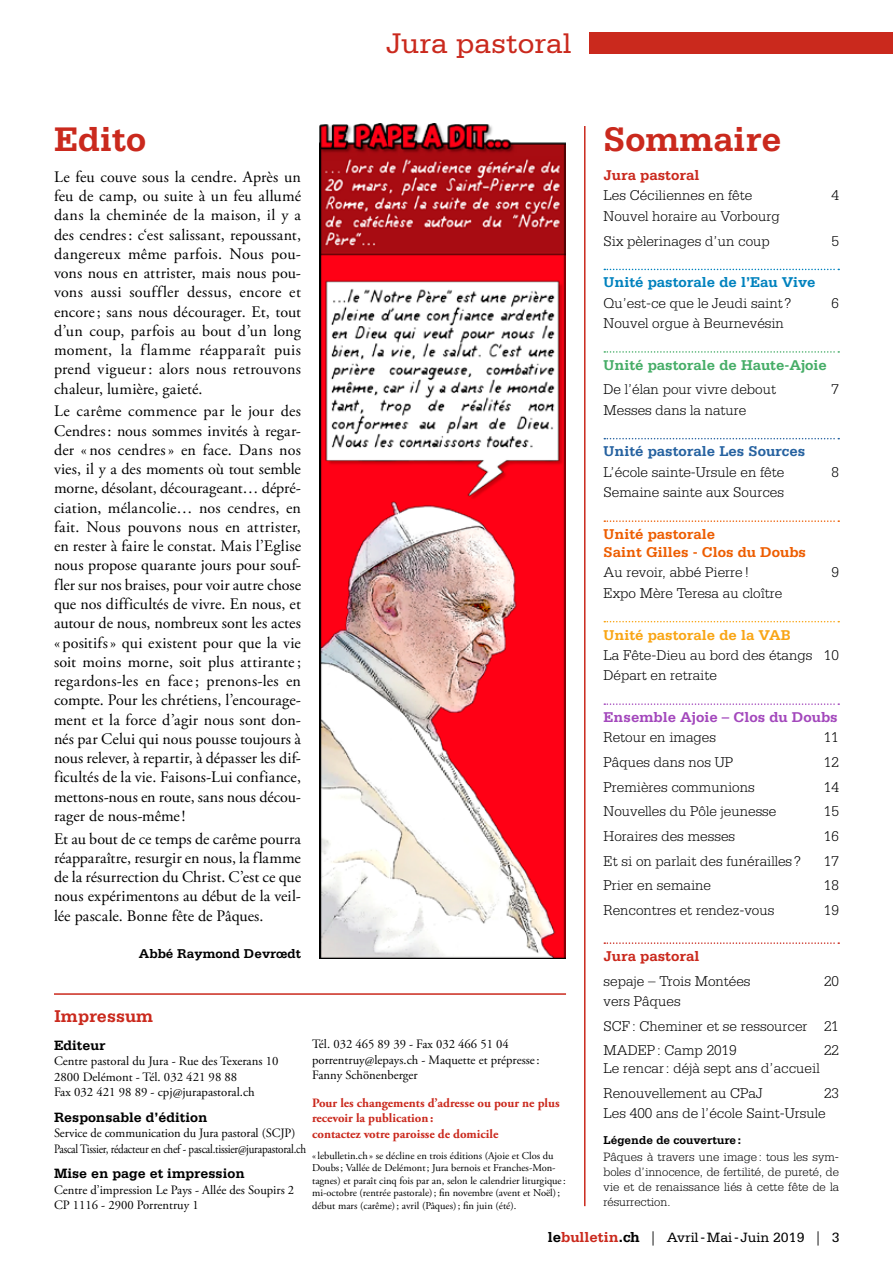
<style>
.page{position:relative;width:893px;height:1263px;background:#fff}
.page>*{position:absolute;margin:0;border:0;box-sizing:border-box;transform-origin:0 0}
.t1{font:700 36px "Serifa";color:#ca291d}
.t2{font:30px "Serifa";color:#ca291d}
.t3{font:700 18px "Serifa";color:#ca291d}
.t4{font:16.05px/19.2px "Adobe Garamond Pro";color:#000;text-align:justify}
.t5{font:300 15px/24.6px "Serifa";color:#000}
.t6{font:700 15px/18px "Serifa";color:#ed5d01}
.t7{font:700 15px "Serifa";color:#46ad67}
.t8{font:700 15px "Serifa";color:#0082be}
.t9{font:700 15px "Serifa";color:#a348bc}
.t10{font:700 15px "Serifa";color:#ca291d}
.t11{font:700 15px "Serifa";color:#2662a0}
.t12{font:700 15px "Serifa";color:#f9a514}
.t13{font:700 14.25px "Serifa";color:#000}
.t14{font:14.25px "Serifa";color:#000}
.t15{font:700 13.5px "Serifa";color:#000}
.t16{font:12.75px/15.3px "Adobe Garamond Pro";color:#000}
.t17{font:300 12.75px/15px "Serifa";color:#000;text-align:justify}
.t18{font:12.75px/15.5px "Adobe Garamond Pro";letter-spacing:-.02em;color:#000}
.t19{font:700 12.75px/15.3px "Adobe Garamond Pro";color:#ca291d}
.t20{font:700 12px "Serifa";color:#000}
.t21{font:10.5px/12.6px "Adobe Garamond Pro";color:#000}
.s1{font-weight:700;font-size:15px}
.s2{font-weight:700;font-size:15px;color:#ca291d}
.s3{font-family:"Adobe Garamond Pro"}
</style>
<div class="page">
<hr style="left:584px;top:126px;width:1px;height:1080px;background:#ca291d">
<svg style="left:604px;top:269px;width:235px;height:1px"></svg>
<svg style="left:604px;top:351px;width:235px;height:2px"></svg>
<svg style="left:604px;top:438px;width:235px;height:1px"></svg>
<svg style="left:604px;top:520px;width:235px;height:2px"></svg>
<svg style="left:604px;top:621px;width:235px;height:1px"></svg>
<svg style="left:604px;top:703px;width:235px;height:2px"></svg>
<svg style="left:604px;top:942px;width:235px;height:2px"></svg>
<div style="left:589px;top:33px;width:304px;height:21px;background:#ca291d"></div>
<hr style="left:54px;top:993px;width:512px;height:2px;background:#ca291d">
<img style="left:319px;top:123px;width:247px;height:835px">
<h1 class="t1" style="left:54px;top:118px;width:94px">Edito</h1>
<p class="t4" style="left:54px;top:168px;width:249px">Le feu couve sous la cendre. Après un feu de camp, ou suite à un feu allumé dans la cheminée de la maison, il y a des cendres: c‘est salissant, repoussant, dangereux même parfois. Nous pou&shy;vons nous en attrister, mais nous pou&shy;vons aussi souffler dessus, encore et encore; sans nous décourager. Et, tout d’un coup, parfois au bout d’un long moment, la flamme réapparaît puis prend vigueur: alors nous retrouvons chaleur, lumière, gaieté.</p>
<p class="t4" style="left:54px;top:402px;width:249px">Le carême commence par le jour des Cendres: nous sommes invités à regar&shy;der « nos cendres» en face. Dans nos vies, il y a des moments où tout semble morne, désolant, décourageant… dépré&shy;ciation, mélancolie… nos cendres, en fait. Nous pouvons nous en attrister, en rester à faire le constat. Mais l’Eglise nous propose quarante jours pour souf&shy;fler sur nos braises, pour voir autre chose que nos difficultés de vivre. En nous, et autour de nous, nombreux sont les actes « positifs» qui existent pour que la vie soit moins morne, soit plus attirante; regardons-les en face; prenons-les en compte. Pour les chrétiens, l’encourage&shy;ment et la force d’agir nous sont don&shy;nés par Celui qui nous pousse toujours à nous relever, à repartir, à dépasser les dif&shy;ficultés de la vie. Faisons-Lui confiance, mettons-nous en route, sans nous décou&shy;rager de nous-même!</p>
<p class="t4" style="left:54px;top:829px;width:249px">Et au bout de ce temps de carême pourra réapparaître, resurgir en nous, la flamme de la résurrection du Christ. C’est ce que nous expérimentons au début de la veil&shy;lée pascale. Bonne fête de Pâques.</p>
<p class="t15" style="left:139px;top:946px;width:164px">Abbé Raymond Devrœdt</p>
<p class="t3" style="left:54px;top:1006px;width:100px">Impressum</p>
<h2 class="t2" style="left:386px;top:27px;width:187px">Jura pastoral</h2>
<p class="t16" style="left:312px;top:1037px;width:229px">Tél. 032 465 89 39 - Fax 032 466 51 04 porrentruy@lepays.ch - Maquette et prépresse:<br>Fanny Schönenberger</p>
<p class="t19" style="left:312px;top:1095px;width:249px">Pour les changements d’adresse ou pour ne plus recevoir la publication:<br>contactez votre paroisse de domicile</p>
<p class="t21" style="left:312px;top:1149px;width:255px">«lebulletin.ch» se décline en trois éditions (Ajoie et Clos du Doubs; Vallée de Delémont; Jura bernois et Franches-Mon&shy;tagnes) et paraît cinq fois par an, selon le calendrier liturgique: mi-octobre (rentrée pastorale); fin novembre (avent et Noël); début mars (carême); avril (Pâques); fin juin (été).</p>
<p class="t13" style="left:54px;top:1037px;width:53px">Editeur</p>
<p class="t16" style="left:54px;top:1054px;width:226px">Centre pastoral du Jura - Rue des Texerans 10<br>2800 Delémont - Tél. 032 421 98 88<br>Fax 032 421 98 89 - cpj@jurapastoral.ch</p>
<p class="t13" style="left:54px;top:1109px;width:155px">Responsable d’édition</p>
<p class="t18" style="left:54px;top:1126px;width:254px">Service de communication du Jura pastoral (SCJP)<br>Pascal Tissier, rédacteur en chef - pascal.tissier@jurapastoral.ch</p>
<p class="t13" style="left:54px;top:1165px;width:192px">Mise en page et impression</p>
<p class="t16" style="left:54px;top:1182px;width:242px">Centre d’impression Le Pays - Allée des Soupirs 2<br>CP 1116 - 2900 Porrentruy 1</p>
<h1 class="t1" style="left:603px;top:118px;width:180px">Sommaire</h1>
<p class="t10" style="left:603px;top:166px;width:97px">Jura pastoral</p>
<p class="t5" style="left:603px;top:183px;width:150px">Les Céciliennes en fête</p>
<p class="t5" style="left:831px;top:183px;width:9px">4</p>
<p class="t5" style="left:603px;top:203px;width:178px">Nouvel horaire au Vorbourg<br>Six pèlerinages d’un coup</p>
<p class="t5" style="left:831px;top:228px;width:9px">5</p>
<p class="t8" style="left:603px;top:273px;width:214px">Unité pastorale de l’Eau Vive</p>
<p class="t5" style="left:603px;top:290px;width:189px">Qu’est-ce que le Jeudi saint ?</p>
<p class="t5" style="left:831px;top:290px;width:9px">6</p>
<p class="t5" style="left:603px;top:311px;width:182px">Nouvel orgue à Beurnevésin</p>
<p class="t7" style="left:603px;top:356px;width:225px">Unité pastorale de Haute-Ajoie</p>
<p class="t5" style="left:603px;top:377px;width:174px">De l’élan pour vivre debout</p>
<p class="t5" style="left:831px;top:377px;width:9px">7</p>
<p class="t5" style="left:603px;top:397px;width:144px">Messes dans la nature</p>
<p class="t11" style="left:603px;top:443px;width:203px">Unité pastorale Les Sources</p>
<p class="t5" style="left:603px;top:459px;width:182px">L’école sainte-Ursule en fête</p>
<p class="t5" style="left:831px;top:459px;width:9px">8</p>
<p class="t5" style="left:603px;top:480px;width:182px">Semaine sainte aux Sources</p>
<p class="t6" style="left:603px;top:525px;width:204px">Unité pastorale<br>Saint Gilles - Clos du Doubs</p>
<p class="t5" style="left:603px;top:560px;width:148px">Au revoir, abbé Pierre!</p>
<p class="t5" style="left:831px;top:560px;width:9px">9</p>
<p class="t5" style="left:603px;top:580px;width:180px">Expo Mère Teresa au cloître</p>
<p class="t12" style="left:603px;top:626px;width:189px">Unité pastorale de la VAB</p>
<p class="t5" style="left:603px;top:645px;width:237px;line-height:20.4px">La Fête-Dieu au bord des étangs 10<br>Départ en retraite</p>
<p class="t9" style="left:603px;top:708px;width:236px">Ensemble Ajoie – Clos du Doubs</p>
<p class="t5" style="left:603px;top:725px;width:114px">Retour en images</p>
<p class="t5" style="left:824px;top:725px;width:16px">11</p>
<p class="t5" style="left:603px;top:750px;width:131px">Pâques dans nos UP</p>
<p class="t5" style="left:824px;top:750px;width:16px">12</p>
<p class="t5" style="left:603px;top:774px;width:153px">Premières communions</p>
<p class="t5" style="left:824px;top:774px;width:16px">14</p>
<p class="t5" style="left:603px;top:799px;width:174px">Nouvelles du Pôle jeunesse</p>
<p class="t5" style="left:824px;top:799px;width:16px">15</p>
<p class="t5" style="left:603px;top:824px;width:133px">Horaires des messes</p>
<p class="t5" style="left:824px;top:824px;width:16px">16</p>
<p class="t5" style="left:603px;top:848px;width:199px">Et si on parlait des funérailles ?</p>
<p class="t5" style="left:824px;top:848px;width:16px">17</p>
<p class="t5" style="left:604px;top:873px;width:109px">Prier en semaine</p>
<p class="t5" style="left:824px;top:873px;width:16px">18</p>
<p class="t5" style="left:604px;top:898px;width:172px">Rencontres et rendez-vous</p>
<p class="t5" style="left:824px;top:898px;width:16px">19</p>
<p class="t10" style="left:604px;top:947px;width:97px">Jura pastoral</p>
<p class="t5" style="left:604px;top:968px;width:149px">sepaje – Trois Montées</p>
<p class="t5" style="left:824px;top:968px;width:16px">20</p>
<p class="t5" style="left:604px;top:989px;width:237px">vers Pâques<br>SCF: Cheminer et se ressourcer 21<br>MADEP: Camp 2019</p>
<p class="t5" style="left:824px;top:1038px;width:16px">22</p>
<p class="t5" style="left:604px;top:1056px;width:218px">Le rencar: déjà sept ans d’accueil<br>Renouvellement au CPaJ</p>
<p class="t5" style="left:604px;top:1083px;width:237px;line-height:20.4px;text-indent:220px">23<br>Les 400 ans de l’école Saint-Ursule</p>
<p class="t20" style="left:603px;top:1133px;width:139px">Légende de couverture:</p>
<p class="t17" style="left:603px;top:1149px;width:237px">Pâques à travers une image: tous les sym&shy;boles d’innocence, de fertilité, de pureté, de vie et de renaissance liés à cette fête de la résurrection.</p>
<p class="t14" style="left:548px;top:1230px;width:293px"><span class="s1">le</span><span class="s2">bulletin</span><span class="s1">.ch</span> <span class="s3">|</span> Avril-Mai- Juin 2019 <span class="s3">|</span> 3</p>
</div>
